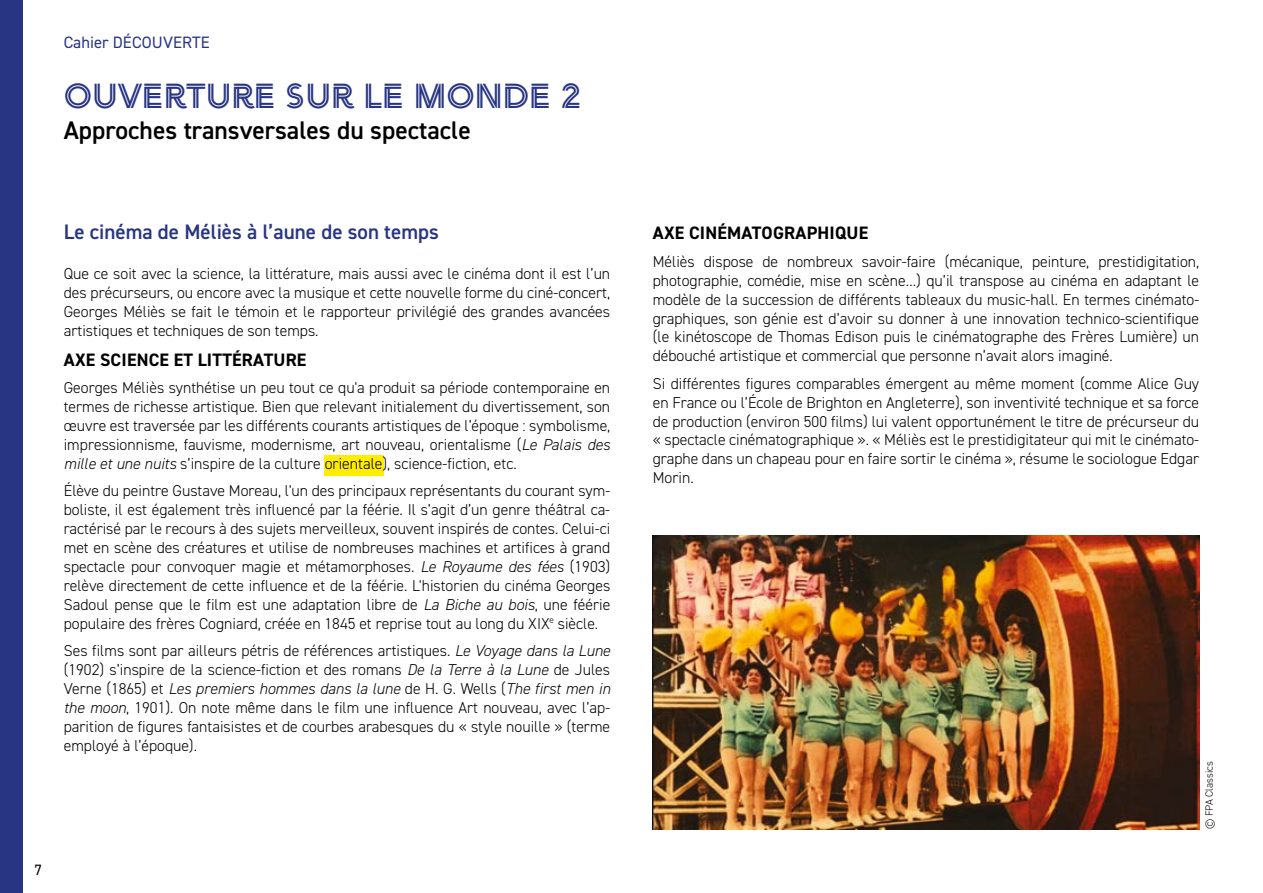
<style>
.page{position:relative;width:1263px;height:893px;background:#fff}
.page>*{position:absolute;margin:0;border:0;box-sizing:border-box;transform-origin:0 0}
.t1{font:34.5px "Arya Double";color:#283583}
.t2{font:600 25.5px "DIN2014";color:#000}
.t3{font:600 21px "DIN2014";color:#283583}
.t4{font:700 18px "DIN2014";letter-spacing:.01em;color:#000}
.t5{font:16.5px "DIN2014";letter-spacing:.01em;color:#283583}
.t6{font:300 15.75px/18.9px "DIN2014";color:#000;text-align:justify}
.t7{font:15px "DIN2014";color:#000}
.t8{font:300 10.5px "DIN2014";color:#000}
.s1{font-style:italic}
</style>
<div class="page">
<div style="left:324px;top:455px;width:60px;height:20px;background:#ffed00"></div>
<div style="left:0;top:0;width:22px;height:893px;background:#283583"></div>
<img style="left:653px;top:536px;width:546px;height:293px">
<p class="t5" style="left:64px;top:32px;width:148px">Cahier DÉCOUVERTE</p>
<h1 class="t1" style="left:64px;top:75px;width:519px">OUVERTURE SUR LE MONDE 2</h1>
<h2 class="t2" style="left:64px;top:113px;width:408px">Approches transversales du spectacle</h2>
<h3 class="t3" style="left:64px;top:218px;width:376px">Le cinéma de Méliès à l’aune de son temps</h3>
<p class="t6" style="left:64px;top:264px;width:548px">Que ce soit avec la science, la littérature, mais aussi avec le cinéma dont il est l’un des précurseurs, ou encore avec la musique et cette nouvelle forme du ciné-concert, Georges Méliès se fait le témoin et le rapporteur privilégié des grandes avancées artistiques et techniques de son temps.</p>
<p class="t4" style="left:64px;top:348px;width:244px">AXE SCIENCE ET LITTÉRATURE</p>
<p class="t6" style="left:64px;top:378px;width:548px">Georges Méliès synthétise un peu tout ce qu'a produit sa période contemporaine en termes de richesse artistique. Bien que relevant initialement du divertissement, son œuvre est traversée par les différents courants artistiques de l’époque : symbolisme, impressionnisme, fauvisme, modernisme, art nouveau, orientalisme (<span class="s1">Le Palais des mille et une nuits</span> s’inspire de la culture orientale), science-fiction, etc.</p>
<p class="t6" style="left:64px;top:481px;width:548px">Élève du peintre Gustave Moreau, l'un des principaux représentants du courant sym&shy;boliste, il est également très influencé par la féérie. Il s’agit d’un genre théâtral ca&shy;ractérisé par le recours à des sujets merveilleux, souvent inspirés de contes. Celui-ci met en scène des créatures et utilise de nombreuses machines et artifices à grand spectacle pour convoquer magie et métamorphoses. <span class="s1">Le Royaume des fées</span> (1903) relève directement de cette influence et de la féérie. L'historien du cinéma Georges Sadoul pense que le film est une adaptation libre de <span class="s1">La Biche au bois</span>, une féérie populaire des frères Cogniard, créée en 1845 et reprise tout au long du XIX<sup>e</sup> siècle.</p>
<p class="t6" style="left:64px;top:641px;width:548px">Ses films sont par ailleurs pétris de références artistiques. <span class="s1">Le Voyage dans la Lune </span>(1902) s’inspire de la science-fiction et des romans <span class="s1">De la Terre à la Lune</span> de Jules Verne (1865) et <span class="s1">Les premiers hommes dans la lune</span> de H. G. Wells (<span class="s1">The first men in the moon</span>, 1901). On note même dans le film une influence Art nouveau, avec l’ap&shy;parition de figures fantaisistes et de courbes arabesques du « style nouille » (terme employé à l’époque).</p>
<p class="t7" style="left:35px;top:860px;width:9px">7</p>
<p class="t4" style="left:653px;top:221px;width:217px">AXE CINÉMATOGRAPHIQUE</p>
<p class="t6" style="left:653px;top:252px;width:548px">Méliès dispose de nombreux savoir-faire (mécanique, peinture, prestidigitation, photographie, comédie, mise en scène…) qu’il transpose au cinéma en adaptant le modèle de la succession de différents tableaux du music-hall. En termes cinémato&shy;graphiques, son génie est d’avoir su donner à une innovation technico-scientifique (le kinétoscope de Thomas Edison puis le cinématographe des Frères Lumière) un débouché artistique et commercial que personne n’avait alors imaginé.</p>
<p class="t6" style="left:653px;top:374px;width:548px">Si différentes figures comparables émergent au même moment (comme Alice Guy en France ou l’École de Brighton en Angleterre), son inventivité technique et sa force de production (environ 500 films) lui valent opportunément le titre de précurseur du « spectacle cinématographique ». « Méliès est le prestidigitateur qui mit le cinémato&shy;graphe dans un chapeau pour en faire sortir le cinéma », résume le sociologue Edgar Morin.</p>
<p class="t8" style="left:1203px;top:829px;width:69px;rotate:-90deg">© FPA Classics</p>
</div>
